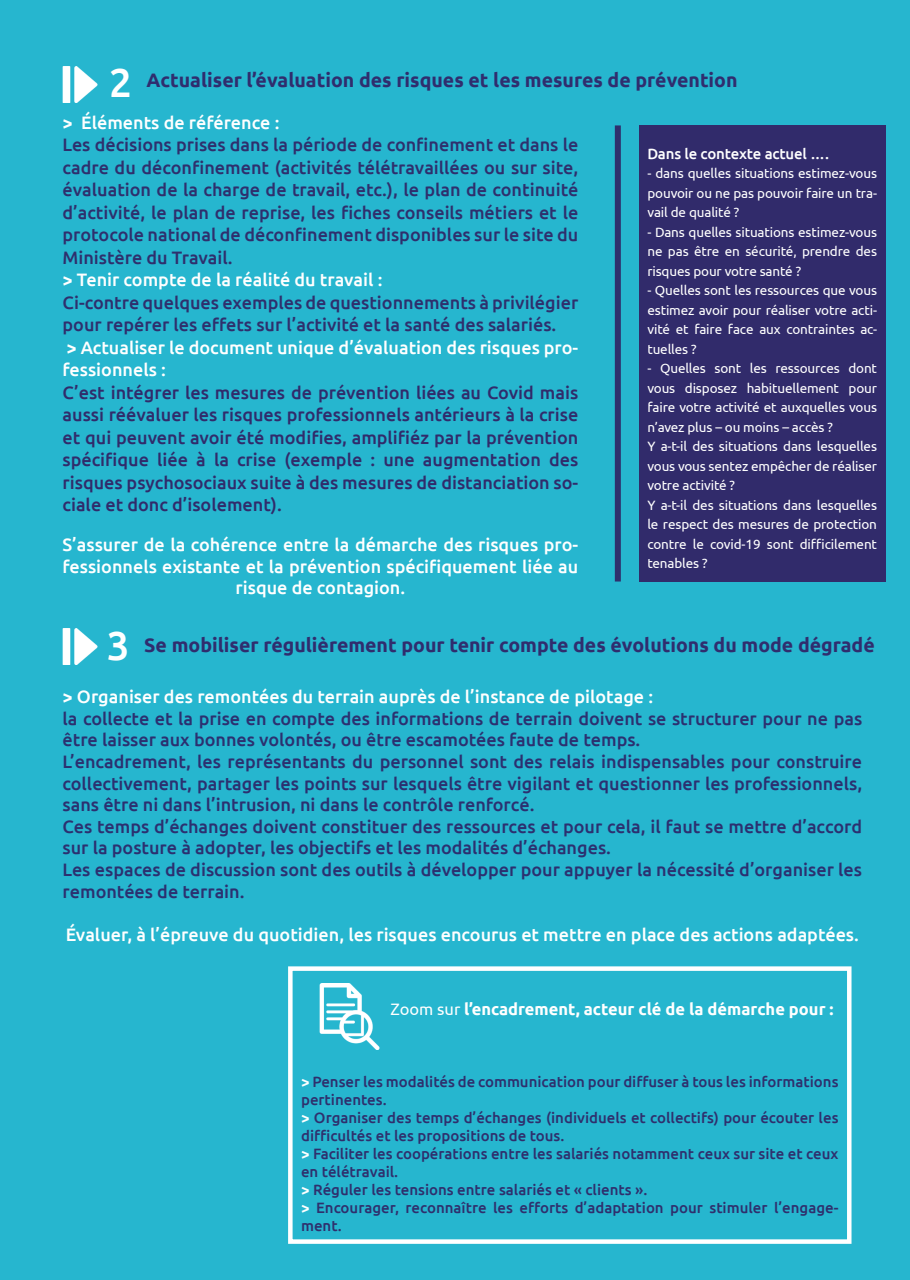
<style>
.page{position:relative;width:910px;height:1280px;background:#26b6cf}
.page>*{position:absolute;margin:0;border:0;box-sizing:border-box;transform-origin:0 0}
.t1{font:500 40.5px "Ubuntu";color:#fff}
.t2{font:700 19.5px "Ubuntu";color:#302d6e}
.t3{font:500 18px/21.6px "Ubuntu";color:#2c3070}
.t4{font:500 18px/22.5px "Ubuntu";color:#2f2f6d;text-align:justify}
.t5{font:500 18px/21.6px "Ubuntu";color:#fff}
.t6{font:500 18px/22.5px "Ubuntu";color:#312b6b;text-align:justify}
.t7{font:700 16.5px "Ubuntu";color:#fff}
.t8{font:500 15px/18px "Ubuntu";color:#2f2f6d}
.t9{font:500 15px "Ubuntu";letter-spacing:-.01em;color:#fff}
.t10{font:13.5px/19.5px "Ubuntu";letter-spacing:-.01em;color:#fff;text-align:justify}
.s1{font-weight:400}
.s2{color:#fff}
</style>
<div class="page">
<img style="left:63px;top:67px;width:35px;height:36px">
<div style="left:615px;top:125px;width:6px;height:456px;background:#2f2f6d"></div>
<div style="left:639px;top:125px;width:246px;height:456px;background:#312b6b"></div>
<img style="left:63px;top:629px;width:35px;height:36px">
<img style="left:319px;top:983px;width:61px;height:66px">
<div style="left:288px;top:966px;width:563px;height:278px;border:4px solid #fff"></div>
<p class="t1" style="left:109px;top:57px;width:25px">2</p>
<p class="t2" style="left:147px;top:69px;width:593px">Actualiser l’évaluation des risques et les mesures de prévention</p>
<p class="t5" style="left:63px;top:111px;width:218px">&gt; Éléments de référence :</p>
<p class="t4" style="left:63px;top:133px;width:517px">Les décisions prises dans la période de confinement et dans le cadre du déconfinement (activités télétravaillées ou sur site, évaluation de la charge de travail, etc.), le plan de continuité d’activité, le plan de reprise, les fiches conseils métiers et le protocole national de déconfinement disponibles sur le site du Ministère du Travail.</p>
<p class="t5" style="left:63px;top:268px;width:321px">&gt; Tenir compte de la réalité du travail :</p>
<p class="t4" style="left:63px;top:290px;width:517px">Ci-contre quelques exemples de questionnements à privilégier pour repérer les effets sur l’activité et la santé des salariés.</p>
<p class="t5" style="left:63px;top:335px;width:517px;line-height:22.5px">&gt; Actualiser le document unique d’évaluation des risques pro&shy;fessionnels :</p>
<p class="t6" style="left:63px;top:380px;width:517px">C’est intégrer les mesures de prévention liées au Covid mais aussi réévaluer les risques professionnels antérieurs à la crise et qui peuvent avoir été modifies, amplifiéz par la prévention spécifique liée à la crise (exemple : une augmentation des risques psychosociaux suite à des mesures de distanciation so&shy;ciale et donc d’isolement).</p>
<p class="t5" style="left:63px;top:533px;width:517px;text-align:center">S’assurer de la cohérence entre la démarche des risques pro&shy;fessionnels existante et la prévention spécifiquement liée au risque de contagion.</p>
<p class="t9" style="left:647px;top:144px;width:183px">Dans le contexte actuel ….</p>
<p class="t10" style="left:647px;top:163px;width:231px">- dans quelles situations estimez-vous pouvoir ou ne pas pouvoir faire un tra&shy;vail de qualité ?</p>
<p class="t10" style="left:647px;top:222px;width:231px">- Dans quelles situations estimez-vous ne pas être en sécurité, prendre des risques pour votre santé ?</p>
<p class="t10" style="left:647px;top:280px;width:231px">- Quelles sont les ressources que vous estimez avoir pour réaliser votre acti&shy;vité et faire face aux contraintes ac&shy;tuelles ?</p>
<p class="t10" style="left:647px;top:358px;width:231px">- Quelles sont les ressources dont vous disposez habituellement pour faire votre activité et auxquelles vous n’avez plus – ou moins – accès ?</p>
<p class="t10" style="left:647px;top:436px;width:231px">Y a-t-il des situations dans lesquelles vous vous sentez empêcher de réaliser votre activité ?</p>
<p class="t10" style="left:647px;top:495px;width:231px">Y a-t-il des situations dans lesquelles le respect des mesures de protection contre le covid-19 sont difficilement tenables ?</p>
<p class="t1" style="left:107px;top:620px;width:25px">3</p>
<p class="t2" style="left:144px;top:633px;width:732px">Se mobiliser régulièrement pour tenir compte des évolutions du mode dégradé</p>
<p class="t5" style="left:63px;top:685px;width:592px">&gt; Organiser des remontées du terrain auprès de l’instance de pilotage :</p>
<p class="t3" style="left:63px;top:707px;width:801px">la collecte et la prise en compte des informations de terrain doivent se structurer pour ne pas être laisser aux bonnes volontés, ou être escamotées faute de temps.</p>
<p class="t3" style="left:63px;top:750px;width:801px;text-align:justify">L’encadrement, les représentants du personnel sont des relais indispensables pour construire collectivement, partager les points sur lesquels être vigilant et questionner les professionnels, sans être ni dans l’intrusion, ni dans le contrôle renforcé.</p>
<p class="t3" style="left:63px;top:815px;width:801px">Ces temps d’échanges doivent constituer des ressources et pour cela, il faut se mettre d’accord sur la posture à adopter, les objectifs et les modalités d’échanges.</p>
<p class="t3" style="left:63px;top:858px;width:801px">Les espaces de discussion sont des outils à développer pour appuyer la nécessité d’organiser les remontées de terrain.</p>
<p class="t5" style="left:66px;top:923px;width:795px">Évaluer, à l’épreuve du quotidien, les risques encourus et mettre en place des actions adaptées.</p>
<p class="t7" style="left:391px;top:999px;width:445px"><span class="s1">Zoom sur</span> l’encadrement, acteur clé de la démarche pour :</p>
<p class="t8" style="left:301px;top:1072px;width:539px"><span class="s2">&gt;</span> Penser les modalités de communication pour diffuser à tous les informations pertinentes.</p>
<p class="t8" style="left:301px;top:1108px;width:539px"><span class="s2">&gt;</span> Organiser des temps d’échanges (individuels et collectifs) pour écouter les difficultés et les propositions de tous.</p>
<p class="t8" style="left:301px;top:1144px;width:539px"><span class="s2">&gt;</span> Faciliter les coopérations entre les salariés notamment ceux sur site et ceux en télétravail.</p>
<p class="t8" style="left:301px;top:1180px;width:348px"><span class="s2">&gt;</span> Réguler les tensions entre salariés et « clients ».</p>
<p class="t8" style="left:301px;top:1198px;width:539px"><span class="s2">&gt;</span> Encourager, reconnaître les efforts d’adaptation pour stimuler l’engage&shy;ment.</p>
</div>
